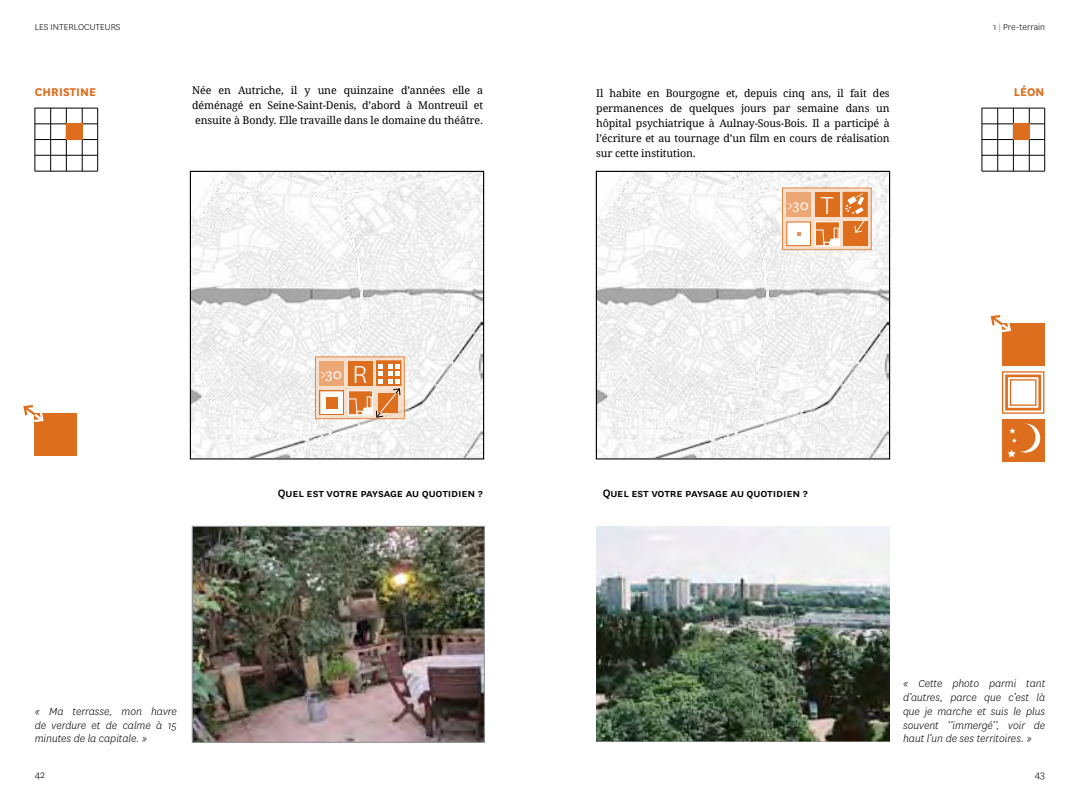
<style>
.page{position:relative;width:1080px;height:810px;background:#fff}
.page>*{position:absolute;margin:0;border:0;box-sizing:border-box;transform-origin:0 0}
.t1{font:15.75px "National";color:#fff}
.t2{font:700 13.12px "National";letter-spacing:.01em;color:#dd6e1d}
.t3{font:500 12.5px "National";letter-spacing:-.01em;color:#000}
.t4{font:italic 300 11.88px/13.8px "National";color:#000;text-align:justify}
.t5{font:300 11.25px "National";color:#000}
.t6{font:10.62px/15px "Droid Serif";letter-spacing:-.01em;color:#000;text-align:justify}
.t7{font:300 10px "National";color:#000}
.s1{color:#dd6e1d}
.s2{font-weight:300;font-size:28.62px}
.s3{font-weight:300;font-size:28.75px}
</style>
<div class="page">
<img style="left:596px;top:526px;width:294px;height:216px">
<img style="left:194px;top:528px;width:288px;height:212px">
<div style="left:192px;top:526px;width:292px;height:216px;border:1px solid #939598"></div>
<hr style="left:98px;top:118px;width:1px;height:39px;background:#808285">
<hr style="left:82px;top:108px;width:1px;height:63px;background:#000">
<hr style="left:97px;top:108px;width:1px;height:63px;background:#000">
<hr style="left:66px;top:108px;width:1px;height:63px;background:#000">
<hr style="left:50px;top:108px;width:1px;height:63px;background:#000">
<hr style="left:35px;top:108px;width:1px;height:63px;background:#000">
<hr style="left:35px;top:124px;width:63px;height:1px;background:#000">
<hr style="left:35px;top:108px;width:63px;height:1px;background:#000">
<hr style="left:35px;top:139px;width:63px;height:1px;background:#000">
<hr style="left:35px;top:155px;width:63px;height:1px;background:#000">
<hr style="left:35px;top:171px;width:63px;height:1px;background:#000">
<hr style="left:1044px;top:117px;width:1px;height:40px;background:#000">
<hr style="left:1029px;top:108px;width:1px;height:63px;background:#000">
<hr style="left:1045px;top:108px;width:1px;height:63px;background:#000">
<hr style="left:1013px;top:108px;width:1px;height:63px;background:#000">
<hr style="left:998px;top:108px;width:1px;height:63px;background:#000">
<hr style="left:982px;top:108px;width:1px;height:63px;background:#000">
<hr style="left:982px;top:124px;width:63px;height:1px;background:#000">
<hr style="left:982px;top:108px;width:63px;height:1px;background:#000">
<hr style="left:982px;top:139px;width:63px;height:1px;background:#000">
<hr style="left:982px;top:155px;width:63px;height:1px;background:#000">
<hr style="left:982px;top:171px;width:63px;height:1px;background:#000">
<div style="left:66px;top:123px;width:16px;height:16px;background:#dd6e1d"></div>
<div style="left:1014px;top:124px;width:16px;height:16px;background:#dd6e1d"></div>
<img style="left:598px;top:173px;width:290px;height:284px">
<div style="left:596px;top:171px;width:294px;height:288px;border:1px solid #000"></div>
<img style="left:192px;top:173px;width:290px;height:284px">
<div style="left:190px;top:171px;width:294px;height:288px;border:1px solid #000"></div>
<div style="left:1002px;top:419px;width:42px;height:43px;background:#dd6e1d"></div>
<div style="left:1002px;top:323px;width:42px;height:43px;background:#dd6e1d"></div>
<svg style="left:990px;top:315px;width:21px;height:17px"></svg>
<svg style="left:1001px;top:371px;width:44px;height:43px"></svg>
<div style="left:1005px;top:375px;width:36px;height:35px;border:3px solid #dd6e1d"></div>
<div style="left:1010px;top:379px;width:26px;height:27px;border:1px solid #dd6e1d"></div>
<svg style="left:782px;top:188px;width:90px;height:62px;background:#f2d0b6"></svg>
<div style="left:786px;top:192px;width:25px;height:25px;background:#eca774"></div>
<div style="left:815px;top:222px;width:25px;height:24px;background:#dd6e1d;border:1px solid #fff"></div>
<svg style="left:815px;top:229px;width:24px;height:18px"></svg>
<div style="left:786px;top:222px;width:25px;height:24px;background:#fff;border:1px solid #dd6e1d"></div>
<div style="left:815px;top:192px;width:25px;height:25px;background:#dd6e1d"></div>
<div style="left:843px;top:192px;width:24px;height:25px;background:#dd6e1d"></div>
<div style="left:843px;top:222px;width:24px;height:24px;background:#dd6e1d"></div>
<svg style="left:845px;top:193px;width:23px;height:41px"></svg>
<svg style="left:798px;top:232px;width:3px;height:4px"></svg>
<svg style="left:315px;top:356px;width:90px;height:63px"></svg>
<div style="left:348px;top:361px;width:24px;height:24px;background:#dd6e1d"></div>
<div style="left:319px;top:361px;width:25px;height:25px;background:#eca774"></div>
<div style="left:320px;top:391px;width:23px;height:24px;background:#fff"></div>
<div style="left:319px;top:390px;width:25px;height:25px;border:1px solid #dd6e1d"></div>
<div style="left:326px;top:397px;width:12px;height:12px;background:#dd6e1d"></div>
<div style="left:377px;top:361px;width:24px;height:24px;background:#dd6e1d"></div>
<svg style="left:348px;top:364px;width:53px;height:54px"></svg>
<div style="left:34px;top:413px;width:43px;height:43px;background:#dd6e1d"></div>
<svg style="left:23px;top:405px;width:21px;height:18px"></svg>
<svg style="left:1020px;top:423px;width:21px;height:30px"></svg>
<p class="t7" style="left:35px;top:21px;width:87px">LES INTERLOCUTEURS</p>
<p class="t7" style="left:993px;top:21px;width:53px">1 <span class="s1">|</span> Pre-terrain</p>
<p class="t2" style="left:35px;top:83px;width:63px">CHRISTINE</p>
<p class="t2" style="left:1014px;top:83px;width:32px">LÉON</p>
<p class="t6" style="left:192px;top:83px;width:292px">Née en Autriche, il y une quinzaine d’années elle a déménagé en Seine-Saint-Denis, d’abord à Montreuil et ensuite à Bondy. Elle travaille dans le domaine du théâtre.</p>
<p class="t6" style="left:596px;top:85px;width:295px">Il habite en Bourgogne et, depuis cinq ans, il fait des permanences de quelques jours par semaine dans un hôpital psychiatrique à Aulnay-Sous-Bois. Il a participé à l’écriture et au tournage d’un film en cours de réalisation sur cette institution.</p>
<h1 class="t1" style="left:320px;top:364px;width:49px">&gt;30 <span class="s2">R</span></h1>
<h1 class="t1" style="left:787px;top:195px;width:48px">&gt;30 <span class="s3">T</span></h1>
<p class="t4" style="left:35px;top:704px;width:144px">« Ma terrasse, mon havre de verdure et de calme à 15 minutes de la capitale. »</p>
<p class="t3" style="left:278px;top:485px;width:207px">Quel est votre paysage au quotidien ?</p>
<p class="t3" style="left:603px;top:485px;width:207px">Quel est votre paysage au quotidien ?</p>
<p class="t4" style="left:903px;top:677px;width:144px">« Cette photo parmi tant d’autres, parce que c’est là que je marche et suis le plus souvent ‘‘immergé’’, voir de haut l’un de ses territoires. »</p>
<p class="t5" style="left:35px;top:768px;width:12px">42</p>
<p class="t5" style="left:1035px;top:768px;width:12px">43</p>
</div>
